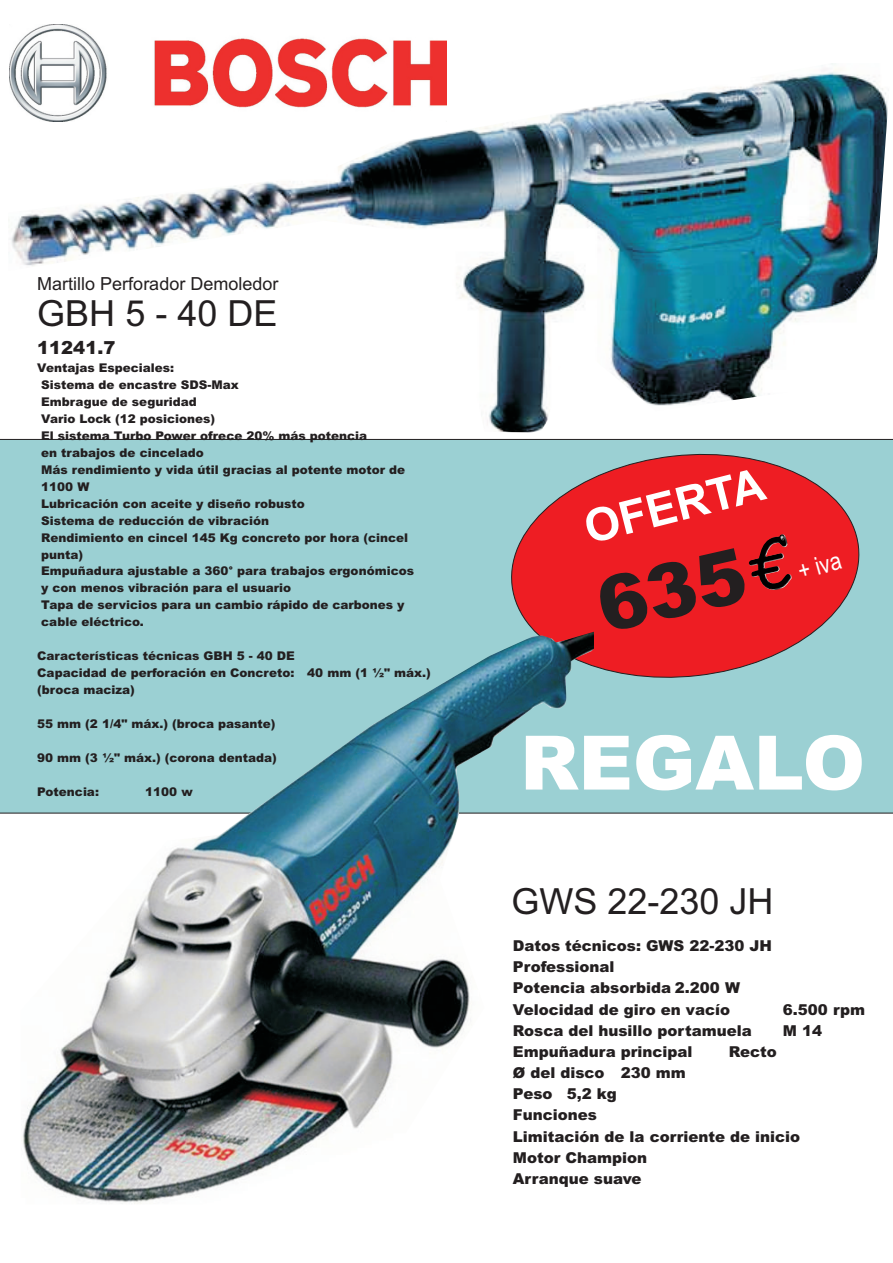
<style>
.page{position:relative;width:893px;height:1263px;background:#fff}
.page>*{position:absolute;margin:0;border:0;box-sizing:border-box;transform-origin:0 0}
.t1{font:900 75.15px "Arial";color:#fff}
.t2{font:700 45.6px "Arial";color:#fff}
.t3{font:36px "Arial";color:#231f20}
.t4{font:24.9px "Arial";color:#fff;scale:.83 1}
.t5{font:18px "Arial";color:#231f20}
.t6{font:900 18px "Arial";color:#231f20}
.t7{font:900 15px/21.1px "Arial";color:#231f20}
.t8{font:900 12px/17px "Arial";color:#231f20}
</style>
<div class="page">
<div style="left:0;top:439px;width:893px;height:375px;background:#9bd0d3"></div>
<svg style="left:504px;top:445px;width:362px;height:242px;background:#cf5a5f"></svg>
<img style="left:21px;top:631px;width:573px;height:573px">
<img style="left:10px;top:63px;width:878px;height:369px">
<img style="left:9px;top:25px;width:437px;height:97px">
<img style="left:749px;top:534px;width:43px;height:56px">
<div style="left:595px;top:548px;width:153px;height:85px;background:#ee1d23"></div>
<h3 class="t5" style="left:37px;top:277px;width:243px">Martillo Perforador Demoledor</h3>
<h3 class="t3" style="left:37px;top:300px;width:242px">GBH 5 - 40 DE</h3>
<h3 class="t6" style="left:37px;top:341px;width:80px">11241.7</h3>
<p class="t8" style="left:41px;top:361px;width:374px;text-indent:-4px">Ventajas Especiales:<br>Sistema de encastre SDS-Max<br>Embrague de seguridad<br>Vario Lock (12 posiciones)<br>El sistema Turbo Power ofrece 20% más potencia<br>en trabajos de cincelado<br>Más rendimiento y vida útil gracias al potente motor de 1100 W<br>Lubricación con aceite y diseño robusto<br>Sistema de reducción de vibración<br>Rendimiento en cincel 145 Kg concreto por hora (cincel punta)<br>Empuñadura ajustable a 360° para trabajos ergonómicos y con menos vibración para el usuario<br>Tapa de servicios para un cambio rápido de carbones y cable eléctrico.</p>
<p class="t8" style="left:37px;top:649px;width:395px">Características técnicas GBH 5 - 40 DE<br>Capacidad de perforación en Concreto: 40 mm (1 ½" máx.) (broca maciza)</p>
<p class="t8" style="left:37px;top:716px;width:240px">55 mm (2 1/4" máx.) (broca pasante)</p>
<p class="t8" style="left:37px;top:750px;width:241px">90 mm (3 ½" máx.) (corona dentada)</p>
<p class="t8" style="left:37px;top:784px;width:63px">Potencia:</p>
<p class="t8" style="left:145px;top:784px;width:49px">1100 w</p>
<h2 class="t2" style="left:581px;top:511px;width:186px;rotate:-14deg">OFERTA</h2>
<h3 class="t4" style="left:796px;top:562px;width:55px;rotate:-15deg">+ iva</h3>
<h1 class="t1" style="left:520px;top:736px;width:347px">REGALO</h1>
<h3 class="t3" style="left:511px;top:888px;width:264px">GWS 22-230 JH</h3>
<p class="t7" style="left:513px;top:937px;width:260px">Datos técnicos: GWS 22-230 JH<br>Professional<br>Potencia absorbida 2.200 W<br>Velocidad de giro en vacío</p>
<p class="t7" style="left:783px;top:1000px;width:84px">6.500 rpm</p>
<p class="t7" style="left:513px;top:1021px;width:240px">Rosca del husillo portamuela</p>
<p class="t7" style="left:783px;top:1021px;width:41px">M 14</p>
<p class="t7" style="left:513px;top:1042px;width:181px">Empuñadura principal</p>
<p class="t7" style="left:729px;top:1042px;width:49px">Recto</p>
<p class="t7" style="left:513px;top:1064px;width:289px">Ø del disco 230 mm<br>Peso 5,2 kg<br>Funciones<br>Limitación de la corriente de inicio<br>Motor Champion<br>Arranque suave</p>
</div>
